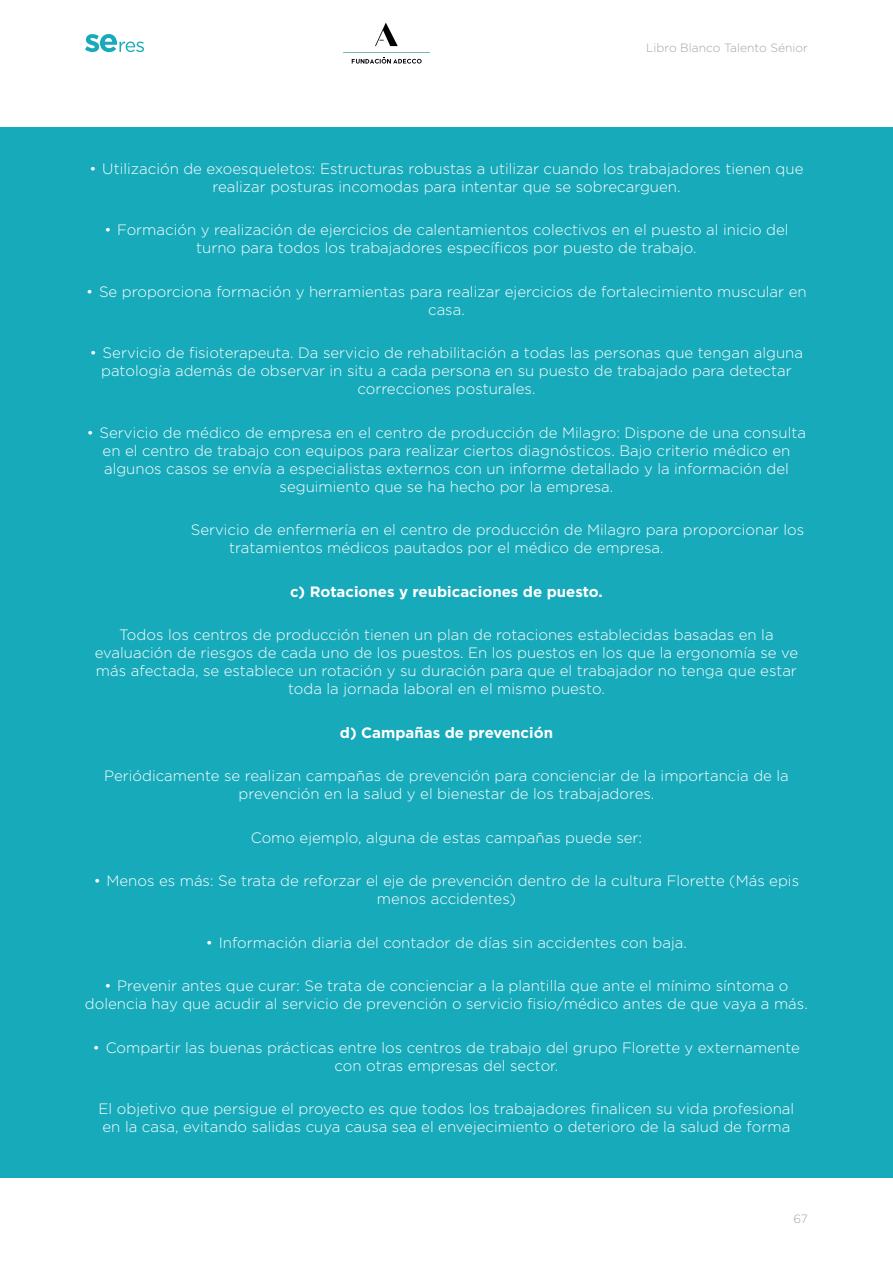
<style>
.page{position:relative;width:893px;height:1263px;background:#fff}
.page>*{position:absolute;margin:0;border:0;box-sizing:border-box;transform-origin:0 0}
.t1{font:300 15px/18px "Gotham";color:#fff;text-align:center}
.t2{font:700 15px "Gotham";color:#fff}
.t3{font:300 12px "Gotham";color:#a1a5a6}
</style>
<div class="page">
<svg style="left:85px;top:34px;width:59px;height:18px"></svg>
<svg style="left:352px;top:58px;width:70px;height:6px"></svg>
<hr style="left:343px;top:52px;width:87px;height:1px;background:#77bbb8">
<svg style="left:375px;top:23px;width:23px;height:23px"></svg>
<div style="left:0;top:128px;width:893px;height:1050px;background:#16aabb"></div>
<p class="t3" style="left:646px;top:40px;width:163px">Libro Blanco Talento Sénior</p>
<p class="t1" style="left:90px;top:159px;width:715px">• Utilización de exoesqueletos: Estructuras robustas a utilizar cuando los trabajadores tienen que realizar posturas incomodas para intentar que se sobrecarguen.</p>
<p class="t1" style="left:104px;top:220px;width:686px">• Formación y realización de ejercicios de calentamientos colectivos en el puesto al inicio del turno para todos los trabajadores específicos por puesto de trabajo.</p>
<p class="t1" style="left:86px;top:282px;width:722px">• Se proporciona formación y herramientas para realizar ejercicios de fortalecimiento muscular en casa.</p>
<p class="t1" style="left:90px;top:343px;width:715px">• Servicio de fisioterapeuta. Da servicio de rehabilitación a todas las personas que tengan alguna patología además de observar in situ a cada persona en su puesto de trabajado para detectar correcciones posturales.</p>
<p class="t1" style="left:87px;top:423px;width:721px">• Servicio de médico de empresa en el centro de producción de Milagro: Dispone de una consulta en el centro de trabajo con equipos para realizar ciertos diagnósticos. Bajo criterio médico en algunos casos se envía a especialistas externos con un informe detallado y la información del seguimiento que se ha hecho por la empresa.</p>
<p class="t1" style="left:229px;top:520px;width:576px;text-align:left;text-indent:-38px">Servicio de enfermería en el centro de producción de Milagro para proporcionar los tratamientos médicos pautados por el médico de empresa.</p>
<p class="t2" style="left:290px;top:581px;width:314px">c) Rotaciones y reubicaciones de puesto.</p>
<p class="t1" style="left:95px;top:625px;width:705px">Todos los centros de producción tienen un plan de rotaciones establecidas basadas en la evaluación de riesgos de cada uno de los puestos. En los puestos en los que la ergonomía se ve más afectada, se establece un rotación y su duración para que el trabajador no tenga que estar toda la jornada laboral en el mismo puesto.</p>
<p class="t2" style="left:340px;top:722px;width:215px">d) Campañas de prevención</p>
<p class="t1" style="left:104px;top:767px;width:686px">Periódicamente se realizan campañas de prevención para concienciar de la importancia de la prevención en la salud y el bienestar de los trabajadores.</p>
<p class="t1" style="left:251px;top:828px;width:393px">Como ejemplo, alguna de estas campañas puede ser:</p>
<p class="t1" style="left:94px;top:872px;width:707px">• Menos es más: Se trata de reforzar el eje de prevención dentro de la cultura Florette (Más epis menos accidentes)</p>
<p class="t1" style="left:206px;top:933px;width:482px">• Información diaria del contador de días sin accidentes con baja.</p>
<p class="t1" style="left:85px;top:977px;width:724px">• Prevenir antes que curar: Se trata de concienciar a la plantilla que ante el mínimo síntoma o dolencia hay que acudir al servicio de prevención o servicio fisio/médico antes de que vaya a más.</p>
<p class="t1" style="left:93px;top:1038px;width:708px">• Compartir las buenas prácticas entre los centros de trabajo del grupo Florette y externamente con otras empresas del sector.</p>
<p class="t1" style="left:99px;top:1100px;width:697px;text-align:left">El objetivo que persigue el proyecto es que todos los trabajadores finalicen su vida profesional en la casa, evitando salidas cuya causa sea el envejecimiento o deterioro de la salud de forma</p>
<p class="t3" style="left:793px;top:1211px;width:16px">67</p>
</div>
